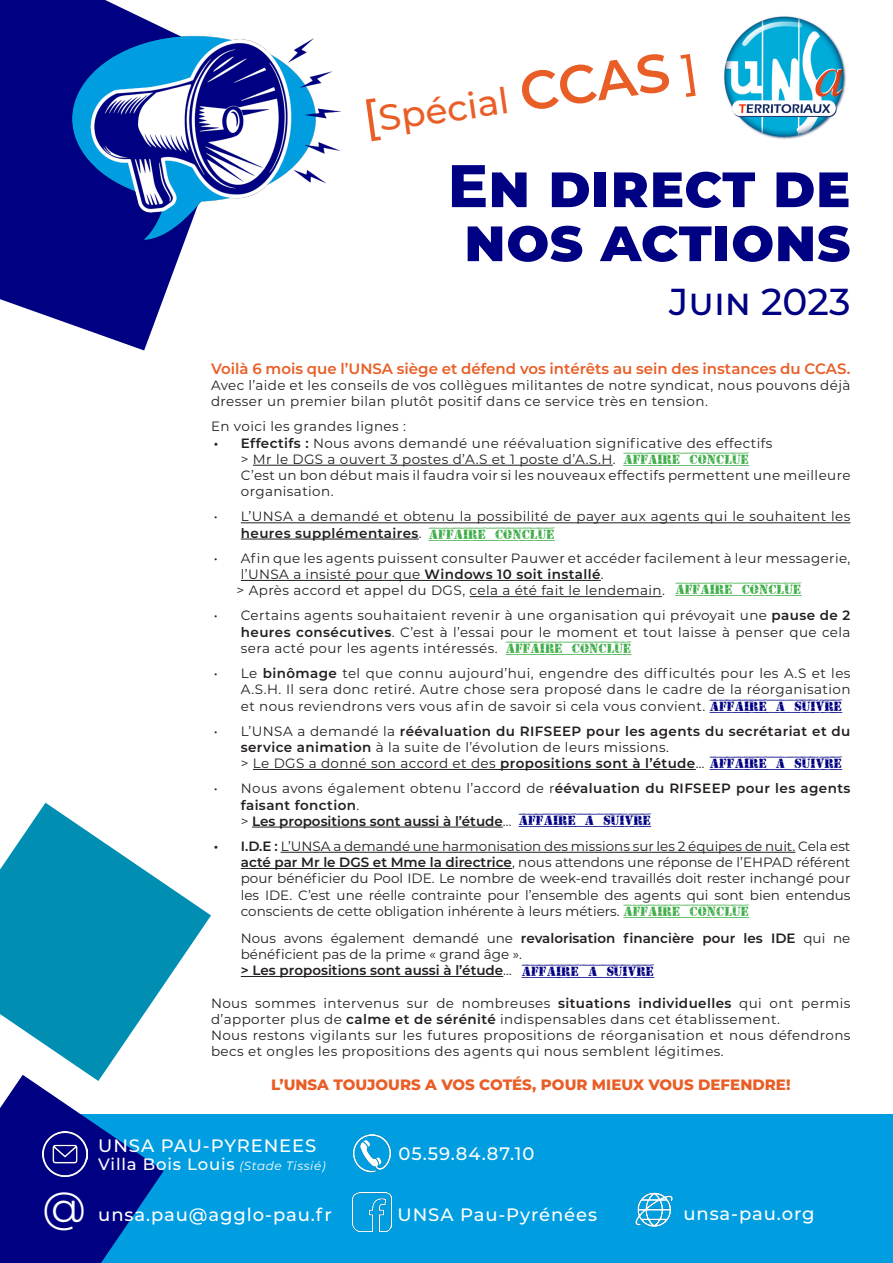
<style>
.page{position:relative;width:893px;height:1263px;background:#fff}
.page>*{position:absolute;margin:0;border:0;box-sizing:border-box;transform-origin:0 0}
.t1{font:800 60px/54px "Montserrat";color:#000082}
.t2{font:42px "Montserrat";color:#fff}
.t3{font:500 37.5px "Montserrat";color:#000082}
.t4{font:500 36px "Montserrat";color:#e95e27}
.t5{font:500 18px "Montserrat";letter-spacing:.05em;color:#fff}
.t6{font:500 16.5px "Montserrat";letter-spacing:.05em;color:#fff}
.t7{font:600 15px "Montserrat";color:#e95e27}
.t8{font:800 15px "Montserrat";color:#e95e27}
.t9{font:13.5px/16.2px "Montserrat";letter-spacing:.03em;color:#231f20}
.t10{font:600 13.5px/16.2px "Montserrat";letter-spacing:.02em;color:#231f20}
.t11{font:13.5px/16.2px "Montserrat";color:#231f20}
.t12{font:600 13.5px "Montserrat";color:#231f20}
.t13{font:13.5px "Old Stamper";color:#40ae49}
.t14{font:13.5px "Old Stamper";color:#000082}
.s1{font-size:45px}
.s2{font-weight:600;font-size:54px}
.s3{font-weight:600}
.s4{font-family:"Old Stamper";color:#000082}
.s5{font-weight:400}
.s6{font-family:"Old Stamper";color:#40ae49}
.s7{font-weight:400;font-style:italic;font-size:12px}
</style>
<div class="page">
<div style="left:0;top:1114px;width:893px;height:149px;background:#009ee0"></div>
<svg style="left:0;top:803px;width:211px;height:272px;fill:#008fb3"></svg>
<svg style="left:0;top:1075px;width:164px;height:188px"></svg>
<hr style="left:253px;top:465px;width:360px;height:1px;background:#231f20">
<hr style="left:241px;top:522px;width:609px;height:1px;background:#231f20">
<hr style="left:241px;top:539px;width:178px;height:1px;background:#231f20">
<hr style="left:241px;top:580px;width:360px;height:1px;background:#231f20">
<hr style="left:470px;top:596px;width:192px;height:1px;background:#231f20">
<hr style="left:253px;top:769px;width:443px;height:1px;background:#231f20">
<hr style="left:252px;top:827px;width:251px;height:1px;background:#231f20">
<hr style="left:281px;top:852px;width:514px;height:1px;background:#231f20">
<hr style="left:241px;top:868px;width:271px;height:1px;background:#231f20">
<hr style="left:241px;top:976px;width:262px;height:1px;background:#231f20">
<img style="left:42px;top:1131px;width:45px;height:45px">
<img style="left:352px;top:1135px;width:40px;height:37px">
<img style="left:352px;top:1192px;width:39px;height:39px">
<img style="left:635px;top:1192px;width:38px;height:35px">
<svg style="left:0;top:0;width:185px;height:350px;fill:#000082"></svg>
<img style="left:724px;top:16px;width:122px;height:124px">
<img style="left:71px;top:35px;width:270px;height:206px">
<p class="t4" style="left:360px;top:96px;width:338px;rotate:-8deg"><span class="s1">[</span>Spécial <span class="s2">CCAS</span> <span class="s1">]</span></p>
<p class="t1" style="left:448px;top:156px;width:404px">En direct de nos actions</p>
<p class="t3" style="left:669px;top:276px;width:183px">Juin 2023</p>
<p class="t7" style="left:211px;top:358px;width:641px">Voilà 6 mois que l’UNSA siège et défend vos intérêts au sein des instances du CCAS.</p>
<p class="t9" style="left:211px;top:377px;width:641px">Avec l’aide et les conseils de vos collègues militantes de notre syndicat, nous pouvons déjà dresser un premier bilan plutôt positif dans ce service très en tension.</p>
<p class="t9" style="left:211px;top:418px;width:196px">En voici les grandes lignes :</p>
<p class="t9" style="left:214px;top:434px;width:560px"><span class="s3">• Effectifs :</span> Nous avons demandé une réévaluation significative des effectifs</p>
<p class="t9" style="left:241px;top:450px;width:376px">&gt; Mr le DGS a ouvert 3 postes d’A.S et 1 poste d’A.S.H.</p>
<p class="t9" style="left:241px;top:467px;width:611px">C’est un bon début mais il faudra voir si les nouveaux effectifs permettent une meilleure organisation.</p>
<p class="t9" style="left:241px;top:508px;width:611px;text-indent:-27px">• L’UNSA a demandé et obtenu la possibilité de payer aux agents qui le souhaitent les <span class="s3">heures supplémentaires</span>.</p>
<p class="t9" style="left:241px;top:549px;width:611px;text-indent:-27px">• Afin que les agents puissent consulter Pauwer et accéder facilement à leur messagerie, l’UNSA a insisté pour que <span class="s3">Windows 10 soit installé</span>.</p>
<p class="t9" style="left:237px;top:582px;width:430px">&gt; Après accord et appel du DGS, cela a été fait le lendemain.</p>
<p class="t9" style="left:241px;top:607px;width:611px;text-align:justify;text-indent:-27px">• Certains agents souhaitaient revenir à une organisation qui prévoyait une <span class="s3">pause de 2 heures consécutives</span>. C’est à l’essai pour le moment et tout laisse à penser que cela sera acté pour les agents intéressés.</p>
<p class="t9" style="left:241px;top:665px;width:611px;text-align:justify;text-indent:-27px">• Le <span class="s3">binômage</span> tel que connu aujourd’hui, engendre des difficultés pour les A.S et les A.S.H. Il sera donc retiré. Autre chose sera proposé dans le cadre de la réorganisation et nous reviendrons vers vous afin de savoir si cela vous convient. <span class="s4">AFFAIRE A SUIVRE</span></p>
<p class="t10" style="left:241px;top:722px;width:611px;text-indent:-27px"><span class="s5">• L’UNSA a demandé la</span> réévaluation du RIFSEEP pour les agents du secrétariat et du service animation <span class="s5">à la suite de l’évolution de leurs missions.</span></p>
<p class="t9" style="left:241px;top:755px;width:603px">&gt; Le DGS a donné son accord et des <span class="s3">propositions sont à l’étude</span>… <span class="s4">AFFAIRE A SUIVRE</span></p>
<p class="t10" style="left:241px;top:780px;width:611px;text-indent:-27px"><span class="s5">• Nous avons également obtenu l’accord de r</span>éévaluation du RIFSEEP pour les agents faisant fonction<span class="s5">.</span></p>
<p class="t12" style="left:241px;top:811px;width:272px"><span class="s5">&gt;</span> Les propositions sont aussi à l’étude<span class="s5">…</span></p>
<p class="t9" style="left:241px;top:837px;width:611px;text-align:justify;text-indent:-27px"><span class="s3">• I.D.E :</span> L’UNSA a demandé une harmonisation des missions sur les 2 équipes de nuit. Cela est <span class="s3">acté par Mr le DGS et Mme la directrice</span>, nous attendons une réponse de l’EHPAD référent pour bénéficier du Pool IDE. Le nombre de week-end travaillés doit rester inchangé pour les IDE. C’est une réelle contrainte pour l’ensemble des agents qui sont bien entendus conscients de cette obligation inhérente à leurs métiers. <span class="s6">AFFAIRE CONCLUE</span></p>
<p class="t11" style="left:241px;top:929px;width:611px">Nous avons également demandé une <span class="s3">revalorisation financière pour les IDE</span> qui ne bénéficient pas de la prime « grand âge ».</p>
<p class="t12" style="left:241px;top:961px;width:273px">&gt; Les propositions sont aussi à l’étude<span class="s5">…</span></p>
<p class="t9" style="left:211px;top:994px;width:641px">Nous sommes intervenus sur de nombreuses <span class="s3">situations individuelles</span> qui ont permis d’apporter plus de <span class="s3">calme et de sérénité</span> indispensables dans cet établissement.</p>
<p class="t9" style="left:211px;top:1026px;width:641px">Nous restons vigilants sur les futures propositions de réorganisation et nous défendrons becs et ongles les propositions des agents qui nous semblent légitimes.</p>
<p class="t8" style="left:271px;top:1074px;width:521px">L’UNSA TOUJOURS A VOS COTÉS, POUR MIEUX VOUS DEFENDRE!</p>
<p class="t13" style="left:624px;top:452px;width:127px">AFFAIRE CONCLUE</p>
<p class="t13" style="left:429px;top:527px;width:127px">AFFAIRE CONCLUE</p>
<p class="t13" style="left:676px;top:583px;width:127px">AFFAIRE CONCLUE</p>
<p class="t13" style="left:506px;top:641px;width:127px">AFFAIRE CONCLUE</p>
<p class="t14" style="left:519px;top:814px;width:134px">AFFAIRE A SUIVRE</p>
<p class="t14" style="left:522px;top:964px;width:134px">AFFAIRE A SUIVRE</p>
<p class="t2" style="left:43px;top:1178px;width:45px">@</p>
<p class="t5" style="left:98px;top:1133px;width:219px">UNSA PAU-PYRENEES</p>
<p class="t6" style="left:98px;top:1152px;width:229px">Villa Bois Louis <span class="s7">(Stade Tissié)</span></p>
<p class="t5" style="left:98px;top:1202px;width:235px">unsa.pau@agglo-pau.fr</p>
<p class="t5" style="left:399px;top:1141px;width:137px">05.59.84.87.10</p>
<p class="t5" style="left:398px;top:1202px;width:201px">UNSA Pau-Pyrénées</p>
<p class="t5" style="left:683px;top:1201px;width:133px">unsa-pau.org</p>
</div>
